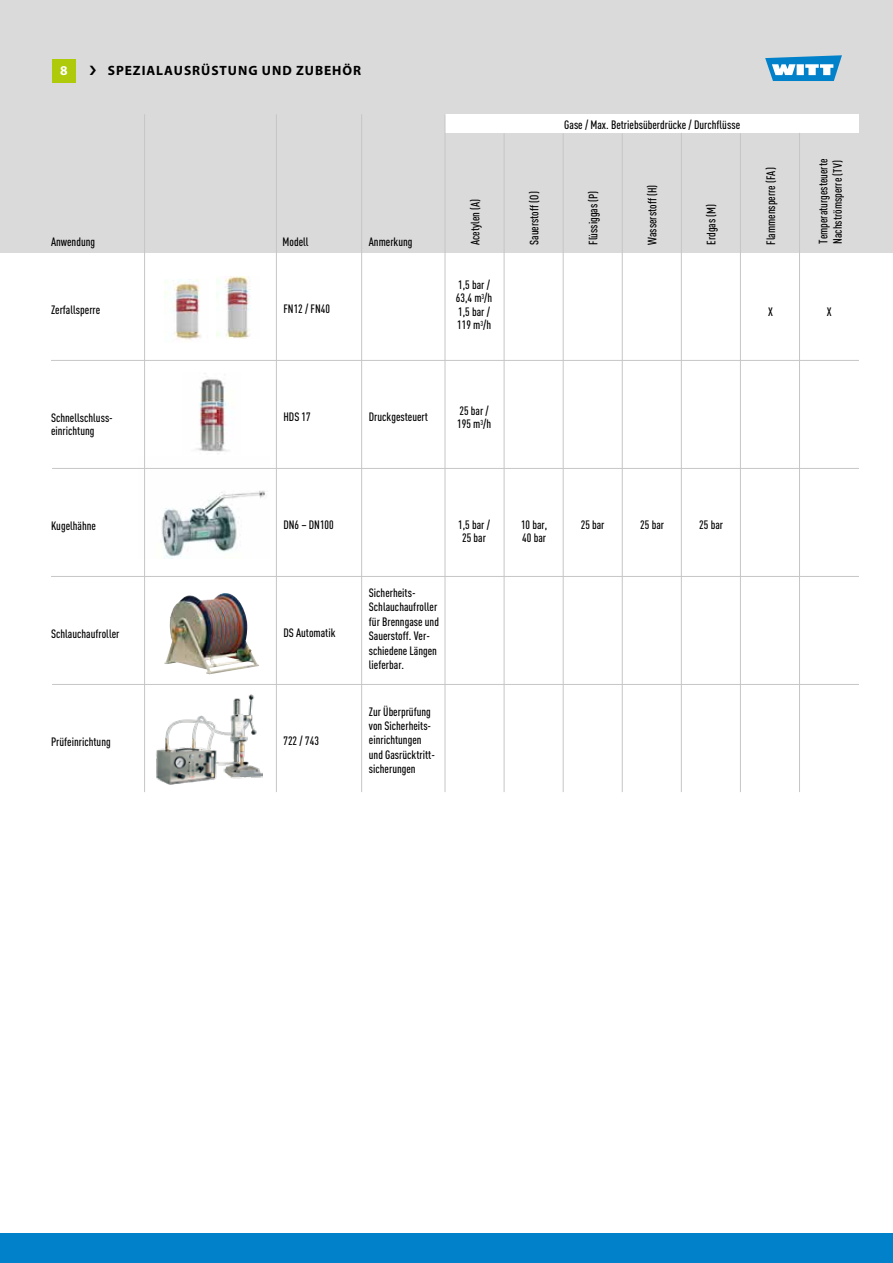
<style>
.page{position:relative;width:893px;height:1263px;background:#fff}
.page>*{position:absolute;margin:0;border:0;box-sizing:border-box;transform-origin:0 0}
.t1{font:700 15px "Myriad Pro";color:#fff}
.t2{font:700 13.5px "Myriad Pro";letter-spacing:.07em;color:#000}
.t3{font:700 13.5px "Myriad Pro";color:#fff}
.t4{font:500 12px/14.4px "DIN Cond";color:#000}
.s1{font-family:"Lucida Grande";font-weight:400}
</style>
<div class="page">
<img style="left:161px;top:490px;width:104px;height:68px">
<img style="left:164px;top:593px;width:95px;height:81px">
<img style="left:196px;top:373px;width:33px;height:81px">
<img style="left:165px;top:280px;width:36px;height:60px">
<img style="left:216px;top:277px;width:34px;height:62px">
<img style="left:156px;top:694px;width:106px;height:91px">
<div style="left:0;top:0;width:893px;height:252px;background:#dadada"></div>
<div style="left:445px;top:115px;width:414px;height:18px;background:#fff"></div>
<hr style="left:144px;top:114px;width:1px;height:678px;background:#c6c6c6">
<hr style="left:276px;top:114px;width:1px;height:678px;background:#c6c6c6">
<hr style="left:361px;top:114px;width:1px;height:678px;background:#c6c6c6">
<hr style="left:445px;top:114px;width:1px;height:678px;background:#c6c6c6">
<hr style="left:504px;top:133px;width:1px;height:659px;background:#c6c6c6">
<hr style="left:563px;top:133px;width:1px;height:659px;background:#c6c6c6">
<hr style="left:622px;top:133px;width:1px;height:659px;background:#c6c6c6">
<hr style="left:799px;top:133px;width:1px;height:659px;background:#c6c6c6">
<hr style="left:681px;top:133px;width:1px;height:659px;background:#c6c6c6">
<hr style="left:740px;top:133px;width:1px;height:659px;background:#c6c6c6">
<hr style="left:51px;top:360px;width:808px;height:1px;background:#c6c6c6">
<hr style="left:52px;top:468px;width:807px;height:1px;background:#c6c6c6">
<hr style="left:51px;top:576px;width:808px;height:1px;background:#c6c6c6">
<hr style="left:52px;top:684px;width:807px;height:1px;background:#c6c6c6">
<div style="left:0;top:1234px;width:893px;height:29px;background:#0081c9"></div>
<div style="left:52px;top:59px;width:24px;height:23px;background:#afca0b"></div>
<svg style="left:765px;top:55px;width:77px;height:26px;background:#60add8"></svg>
<p class="t3" style="left:60px;top:62px;width:9px">8</p>
<p class="t2" style="left:108px;top:62px;width:255px">SPEZIALAUSRÜSTUNG UND ZUBEHÖR</p>
<p class="t1" style="left:62px;top:59px;width:10px">8</p>
<p class="t4" style="left:51px;top:234px;width:46px">Anwendung</p>
<p class="t4" style="left:51px;top:302px;width:51px">Zerfallsperre</p>
<p class="t4" style="left:283px;top:234px;width:28px">Modell</p>
<p class="t4" style="left:369px;top:234px;width:45px">Anmerkung</p>
<p class="t4" style="left:283px;top:301px;width:48px">FN12 / FN40</p>
<p class="t4" style="left:468px;top:245px;width:48px;rotate:-90deg">Acetylen (A)</p>
<p class="t4" style="left:527px;top:245px;width:55px;rotate:-90deg">Sauerstoff (O)</p>
<p class="t4" style="left:456px;top:277px;width:38px;line-height:13.5px">1,5 bar /<br>63,4 m<sup>3</sup>/h<br>1,5 bar /<br>119 m<sup>3</sup>/h</p>
<p class="t4" style="left:564px;top:117px;width:177px">Gase / Max. Betriebsüberdrücke / Durchflüsse</p>
<p class="t4" style="left:586px;top:245px;width:56px;rotate:-90deg">Flu<span class="s1">̈</span>ssiggas (P)</p>
<p class="t4" style="left:645px;top:245px;width:62px;rotate:-90deg">Wasserstoff (H)</p>
<p class="t4" style="left:704px;top:245px;width:42px;rotate:-90deg">Erdgas (M)</p>
<p class="t4" style="left:763px;top:245px;width:79px;rotate:-90deg">Flammensperre (FA)</p>
<p class="t4" style="left:816px;top:244px;width:87px;rotate:-90deg">Temperaturgesteuerte<br>Nachströmsperre (TV)</p>
<p class="t4" style="left:768px;top:304px;width:6px">X</p>
<p class="t4" style="left:827px;top:304px;width:6px">X</p>
<p class="t4" style="left:51px;top:410px;width:63px;line-height:13.5px">Schnellschluss&shy;einrichtung</p>
<p class="t4" style="left:283px;top:409px;width:29px">HDS 17</p>
<p class="t4" style="left:369px;top:409px;width:61px">Druckgesteuert</p>
<p class="t4" style="left:457px;top:403px;width:35px;line-height:13.5px">25 bar /<br>195 m<sup>3</sup>/h</p>
<p class="t4" style="left:51px;top:518px;width:47px">Kugelhähne</p>
<p class="t4" style="left:283px;top:517px;width:52px">DN6 – DN100</p>
<p class="t4" style="left:458px;top:517px;width:33px;line-height:13.5px;text-align:center">1,5 bar /<br>25 bar</p>
<p class="t4" style="left:521px;top:517px;width:28px;line-height:13.5px">10 bar,<br>40 bar</p>
<p class="t4" style="left:581px;top:517px;width:25px">25 bar</p>
<p class="t4" style="left:640px;top:517px;width:25px">25 bar</p>
<p class="t4" style="left:699px;top:517px;width:25px">25 bar</p>
<p class="t4" style="left:51px;top:626px;width:70px">Schlauchaufroller</p>
<p class="t4" style="left:51px;top:734px;width:61px">Prüfeinrichtung</p>
<p class="t4" style="left:283px;top:625px;width:53px">DS Automatik</p>
<p class="t4" style="left:283px;top:733px;width:37px">722 / 743</p>
<p class="t4" style="left:369px;top:585px;width:72px">Sicherheits-<br>Schlauchaufroller für Brenngase und<br>Sauerstoff. Ver&shy;schiedene Längen lieferbar.</p>
<p class="t4" style="left:369px;top:704px;width:68px">Zur Überprüfung von Sicherheits&shy;einrichtungen und Gasrücktritt&shy;sicherungen</p>
</div>
